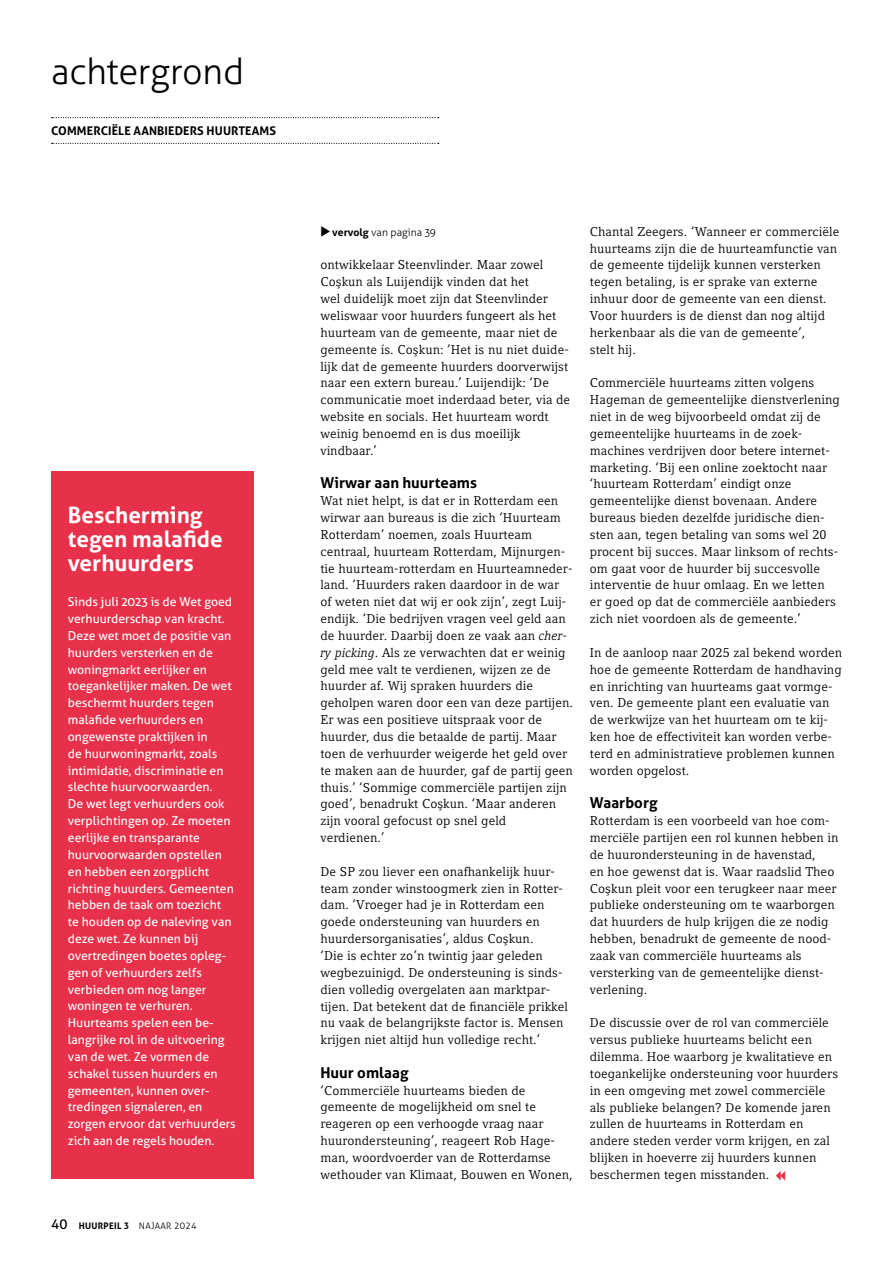
<style>
.page{position:relative;width:893px;height:1263px;background:#fff}
.page>*{position:absolute;margin:0;border:0;box-sizing:border-box;transform-origin:0 0}
.t1{font:300 36px "Aller";letter-spacing:-.01em;color:#000}
.t2{font:700 22.5px/24px "Aller";color:#fff}
.t3{font:700 15px "Aller";letter-spacing:.005em;color:#000}
.t4{font:12.75px/16.8px "Compatil Letter LT Pro";letter-spacing:.005em;color:#000}
.t5{font:12.3px/16.8px "Aller";color:#fff}
.t6{font:700 12px "Aller";letter-spacing:.01em;color:#000}
.t7{font:300 10.5px "Aller";color:#000}
.t8{font:300 9px "Aller";letter-spacing:.03em;color:#000}
.s1{font-weight:400;font-size:13.5px}
.s2{font-weight:700}
.s3{font-style:italic}
</style>
<div class="page">
<div style="left:51px;top:471px;width:202px;height:708px;background:#e73049"></div>
<svg style="left:52px;top:117px;width:387px;height:1px"></svg>
<svg style="left:52px;top:143px;width:387px;height:1px"></svg>
<h1 class="t1" style="left:51px;top:50px;width:195px">achtergrond</h1>
<p class="t6" style="left:51px;top:123px;width:227px">COMMERCIËLE AANBIEDERS HUURTEAMS</p>
<h2 class="t2" style="left:68px;top:503px;width:156px">Bescherming tegen malafide verhuurders</h2>
<p class="t5" style="left:68px;top:593px;width:170px">Sinds juli 2023 is de Wet goed verhuurderschap van kracht.<br>Deze wet moet de positie van huurders versterken en de woningmarkt eerlijker en toegankelijker maken. De wet beschermt huurders tegen malafide verhuurders en ongewenste praktijken in<br>de huurwoningmarkt, zoals intimidatie, discriminatie en slechte huurvoorwaarden.<br>De wet legt verhuurders ook verplichtingen op. Ze moeten eerlijke en transparante huurvoorwaarden opstellen en hebben een zorgplicht richting huurders. Gemeenten hebben de taak om toezicht<br>te houden op de naleving van deze wet. Ze kunnen bij overtredingen boetes opleg&shy;gen of verhuurders zelfs verbieden om nog langer woningen te verhuren.<br>Huurteams spelen een be&shy;langrijke rol in de uitvoering van de wet. Ze vormen de schakel tussen huurders en gemeenten, kunnen over&shy;tredingen signaleren, en zorgen ervoor dat verhuurders zich aan de regels houden.</p>
<p class="t8" style="left:51px;top:1221px;width:147px"><span class="s1">40</span> <span class="s2">HUURPEIL 3</span> NAJAAR 2024</p>
<p class="t7" style="left:332px;top:226px;width:105px"><span class="s2">vervolg</span> van pagina 39</p>
<p class="t4" style="left:320px;top:257px;width:251px">ontwikkelaar Steenvlinder. Maar zowel Coşkun als Luijendijk vinden dat het<br>wel duidelijk moet zijn dat Steenvlinder weliswaar voor huurders fungeert als het huurteam van de gemeente, maar niet de gemeente ís. Coşkun: ‘Het is nu niet duide&shy;lijk dat de gemeente huurders doorverwijst naar een extern bureau.’ Luijendijk: ‘De communicatie moet inderdaad beter, via de website en socials. Het huurteam wordt weinig benoemd en is dus moeilijk vindbaar.’</p>
<p class="t3" style="left:320px;top:474px;width:158px">Wirwar aan huurteams</p>
<p class="t4" style="left:320px;top:492px;width:254px">Wat niet helpt, is dat er in Rotterdam een wirwar aan bureaus is die zich ‘Huurteam Rotterdam’ noemen, zoals Huurteam centraal, huurteam Rotterdam, Mijnurgen&shy;tie huurteam-rotterdam en Huurteamneder&shy;land. ‘Huurders raken daardoor in de war of weten niet dat wij er ook zijn’, zegt Luij&shy;endijk. ‘Die bedrijven vragen veel geld aan de huurder. Daarbij doen ze vaak aan <span class="s3">cher&shy;ry picking</span>. Als ze verwachten dat er weinig geld mee valt te verdienen, wijzen ze de huurder af. Wij spraken huurders die geholpen waren door een van deze partijen.<br>Er was een positieve uitspraak voor de huurder, dus die betaalde de partij. Maar toen de verhuurder weigerde het geld over te maken aan de huurder, gaf de partij geen thuis.’ ‘Sommige commerciële partijen zijn goed’, benadrukt Coşkun. ‘Maar anderen zijn vooral gefocust op snel geld verdienen.’</p>
<p class="t4" style="left:320px;top:863px;width:249px">De SP zou liever een onafhankelijk huur&shy;team zonder winstoogmerk zien in Rotter&shy;dam. ‘Vroeger had je in Rotterdam een goede ondersteuning van huurders en huurdersorganisaties’, aldus Coşkun.<br>‘Die is echter zo’n twintig jaar geleden wegbezuinigd. De ondersteuning is sinds&shy;dien volledig overgelaten aan marktpar&shy;tijen. Dat betekent dat de financiële prikkel nu vaak de belangrijkste factor is. Mensen krijgen niet altijd hun volledige recht.’</p>
<p class="t3" style="left:320px;top:1063px;width:90px">Huur omlaag</p>
<p class="t4" style="left:320px;top:1082px;width:254px">‘Commerciële huurteams bieden de gemeente de mogelijkheid om snel te reageren op een verhoogde vraag naar huurondersteuning’, reageert Rob Hage&shy;man, woordvoerder van de Rotterdamse wethouder van Klimaat, Bouwen en Wonen,</p>
<p class="t4" style="left:590px;top:223px;width:251px">Chantal Zeegers. ‘Wanneer er commerciële huurteams zijn die de huurteamfunctie van de gemeente tijdelijk kunnen versterken tegen betaling, is er sprake van externe inhuur door de gemeente van een dienst.<br>Voor huurders is de dienst dan nog altijd herkenbaar als die van de gemeente’,<br>stelt hij.</p>
<p class="t4" style="left:590px;top:375px;width:251px">Commerciële huurteams zitten volgens Hageman de gemeentelijke dienstverlening niet in de weg bijvoorbeeld omdat zij de gemeentelijke huurteams in de zoek&shy;machines verdrijven door betere internet&shy;marketing. ‘Bij een online zoektocht naar ‘huurteam Rotterdam’ eindigt onze gemeentelijke dienst bovenaan. Andere bureaus bieden dezelfde juridische dien&shy;sten aan, tegen betaling van soms wel 20 procent bij succes. Maar linksom of rechts&shy;om gaat voor de huurder bij succesvolle interventie de huur omlaag. En we letten<br>er goed op dat de commerciële aanbieders zich niet voordoen als de gemeente.’</p>
<p class="t4" style="left:590px;top:644px;width:254px">In de aanloop naar 2025 zal bekend worden hoe de gemeente Rotterdam de handhaving en inrichting van huurteams gaat vormge&shy;ven. De gemeente plant een evaluatie van de werkwijze van het huurteam om te kij&shy;ken hoe de effectiviteit kan worden verbe&shy;terd en administratieve problemen kunnen worden opgelost.</p>
<p class="t3" style="left:590px;top:794px;width:69px">Waarborg</p>
<p class="t4" style="left:590px;top:812px;width:250px">Rotterdam is een voorbeeld van hoe com&shy;merciële partijen een rol kunnen hebben in de huurondersteuning in de havenstad,<br>en hoe gewenst dat is. Waar raadslid Theo Coşkun pleit voor een terugkeer naar meer publieke ondersteuning om te waarborgen dat huurders de hulp krijgen die ze nodig hebben, benadrukt de gemeente de nood&shy;zaak van commerciële huurteams als versterking van de gemeentelijke dienst&shy;verlening.</p>
<p class="t4" style="left:590px;top:1014px;width:250px">De discussie over de rol van commerciële versus publieke huurteams belicht een dilemma. Hoe waarborg je kwalitatieve en toegankelijke ondersteuning voor huurders in een omgeving met zowel commerciële als publieke belangen? De komende jaren zullen de huurteams in Rotterdam en andere steden verder vorm krijgen, en zal blijken in hoeverre zij huurders kunnen beschermen tegen misstanden.</p>
</div>
